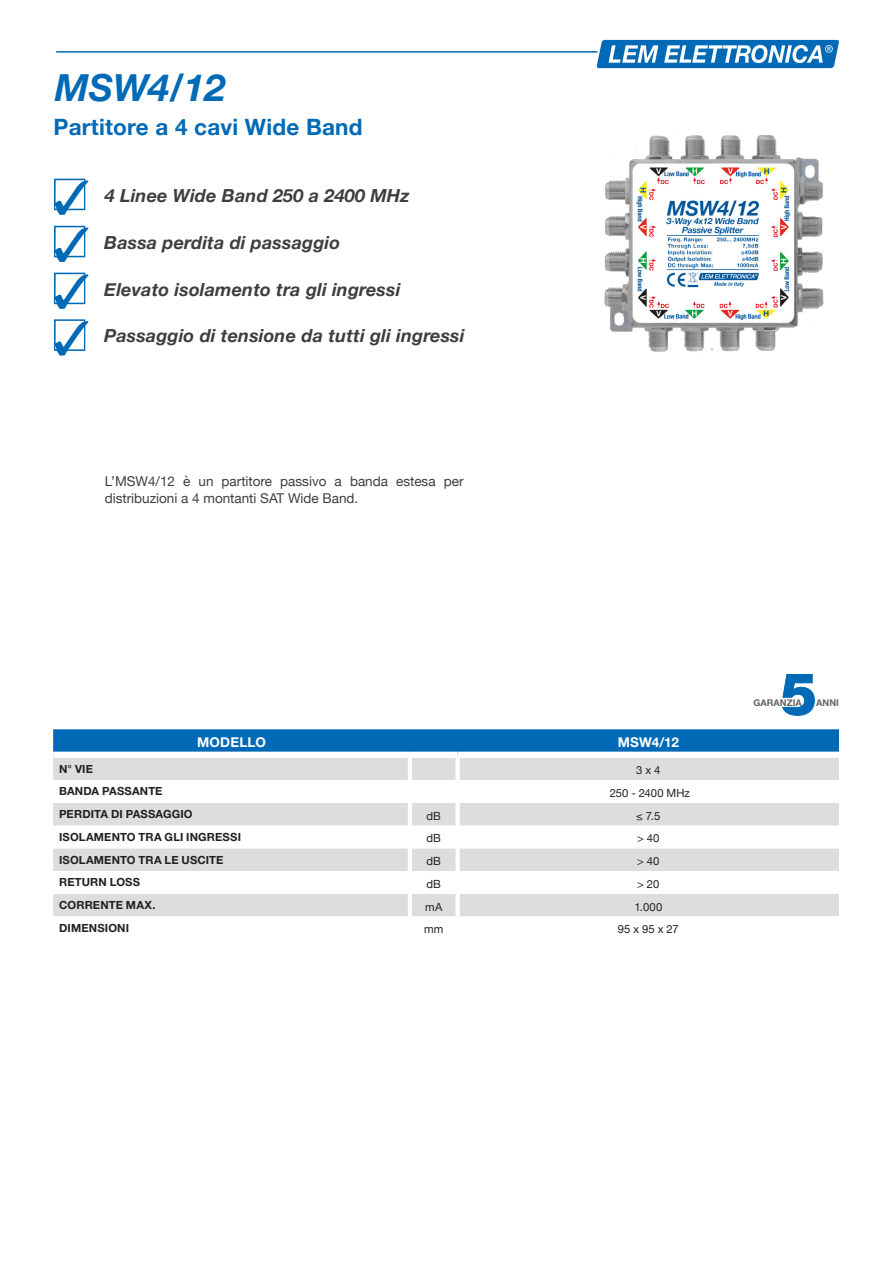
<style>
.page{position:relative;width:893px;height:1263px;background:#fff}
.page>*{position:absolute;margin:0;border:0;box-sizing:border-box;transform-origin:0 0}
.CODICE_Prodotto_ITA{font:italic 700 37.5px "Helvetica Neue LT Std";color:#016ab6}
.Elenco_puntato{font:700 22.5px "Helvetica Neue";letter-spacing:.01em;color:#016ab6}
.Elenco_puntato-2{font:italic 700 18px "Helvetica Neue";letter-spacing:.01em;color:#3e3e3f}
.Testi_semplici{font:13.5px/16.5px "Helvetica Neue";color:#3e3e3f}
.Intestazione_Tabelle_Codice{font:700 13.5px "Helvetica Neue LT Std";letter-spacing:.01em;color:#fff}
.Grassetto_Tabelle_ITA{font:700 11.25px "Helvetica Neue LT Std";letter-spacing:.01em;color:#231f20}
.Descriz_Tabelle_ITA{font:11.25px "Helvetica Neue";letter-spacing:.005em;color:#231f20}
.t1{font:700 9.3px "Helvetica Neue";color:#636366}
</style>
<div class="page">
<svg style="left:596px;top:40px;width:243px;height:28px"></svg>
<hr style="left:56px;top:51px;width:541px;height:2px;background:#016aaf">
<svg style="left:782px;top:674px;width:32px;height:41px"></svg>
<svg style="left:54px;top:273px;width:34px;height:36px"></svg>
<svg style="left:54px;top:319px;width:34px;height:36px"></svg>
<svg style="left:54px;top:179px;width:34px;height:36px"></svg>
<svg style="left:54px;top:226px;width:34px;height:36px"></svg>
<img style="left:604px;top:135px;width:220px;height:217px">
<svg style="left:53px;top:729px;width:786px;height:23px;background:#086eb8"></svg>
<div style="left:53px;top:758px;width:786px;height:22px;background:#dcdddf"></div>
<svg style="left:53px;top:803px;width:786px;height:113px;fill:#dcdddf"></svg>
<hr style="left:408px;top:758px;width:4px;height:22px;background:#fff">
<hr style="left:456px;top:758px;width:4px;height:22px;background:#fff">
<hr style="left:408px;top:803px;width:4px;height:23px;background:#fff">
<hr style="left:456px;top:803px;width:4px;height:23px;background:#fff">
<hr style="left:408px;top:826px;width:4px;height:22px;background:#fff">
<hr style="left:456px;top:826px;width:4px;height:22px;background:#fff">
<hr style="left:408px;top:848px;width:4px;height:23px;background:#fff">
<hr style="left:456px;top:848px;width:4px;height:23px;background:#fff">
<hr style="left:408px;top:871px;width:4px;height:23px;background:#fff">
<hr style="left:456px;top:871px;width:4px;height:23px;background:#fff">
<hr style="left:408px;top:894px;width:4px;height:22px;background:#fff">
<hr style="left:456px;top:894px;width:4px;height:22px;background:#fff">
<p class="CODICE_Prodotto_ITA" style="left:55px;top:64px;width:172px">MSW4/12</p>
<p class="Elenco_puntato" style="left:54px;top:110px;width:310px">Partitore a 4 cavi Wide Band</p>
<p class="Elenco_puntato-2" style="left:105px;top:182px;width:306px">4 Linee Wide Band 250 a 2400 MHz</p>
<p class="Elenco_puntato-2" style="left:104px;top:229px;width:237px">Bassa perdita di passaggio</p>
<p class="Elenco_puntato-2" style="left:104px;top:276px;width:298px">Elevato isolamento tra gli ingressi</p>
<p class="Elenco_puntato-2" style="left:104px;top:321px;width:362px">Passaggio di tensione da tutti gli ingressi</p>
<p class="Testi_semplici" style="left:105px;top:474px;width:360px">L’MSW4/12 è un partitore passivo a banda estesa per distribuzioni a 4 montanti SAT Wide Band.</p>
<p class="Intestazione_Tabelle_Codice" style="left:197px;top:733px;width:70px">MODELLO</p>
<p class="Intestazione_Tabelle_Codice" style="left:618px;top:733px;width:63px">MSW4/12</p>
<p class="Grassetto_Tabelle_ITA" style="left:59px;top:762px;width:35px">N° VIE</p>
<p class="Descriz_Tabelle_ITA" style="left:636px;top:762px;width:26px">3 x 4</p>
<p class="Grassetto_Tabelle_ITA" style="left:59px;top:784px;width:105px">BANDA PASSANTE</p>
<p class="Descriz_Tabelle_ITA" style="left:610px;top:785px;width:82px">250 - 2400 MHz</p>
<p class="Grassetto_Tabelle_ITA" style="left:59px;top:807px;width:135px">PERDITA DI PASSAGGIO</p>
<p class="Descriz_Tabelle_ITA" style="left:427px;top:807px;width:16px">dB</p>
<p class="Descriz_Tabelle_ITA" style="left:636px;top:807px;width:26px">≤ 7.5</p>
<p class="Grassetto_Tabelle_ITA" style="left:59px;top:830px;width:183px">ISOLAMENTO TRA GLI INGRESSI</p>
<p class="Descriz_Tabelle_ITA" style="left:427px;top:830px;width:16px">dB</p>
<p class="Descriz_Tabelle_ITA" style="left:637px;top:830px;width:24px">&gt; 40</p>
<p class="Grassetto_Tabelle_ITA" style="left:59px;top:853px;width:166px">ISOLAMENTO TRA LE USCITE</p>
<p class="Descriz_Tabelle_ITA" style="left:427px;top:853px;width:16px">dB</p>
<p class="Descriz_Tabelle_ITA" style="left:637px;top:853px;width:24px">&gt; 40</p>
<p class="Grassetto_Tabelle_ITA" style="left:59px;top:875px;width:82px">RETURN LOSS</p>
<p class="Descriz_Tabelle_ITA" style="left:427px;top:876px;width:16px">dB</p>
<p class="Descriz_Tabelle_ITA" style="left:637px;top:876px;width:24px">&gt; 20</p>
<p class="Grassetto_Tabelle_ITA" style="left:59px;top:898px;width:98px">CORRENTE MAX.</p>
<p class="Descriz_Tabelle_ITA" style="left:425px;top:898px;width:19px">mA</p>
<p class="Descriz_Tabelle_ITA" style="left:634px;top:898px;width:29px">1.000</p>
<p class="Grassetto_Tabelle_ITA" style="left:59px;top:921px;width:71px">DIMENSIONI</p>
<p class="Descriz_Tabelle_ITA" style="left:424px;top:921px;width:21px">mm</p>
<p class="Descriz_Tabelle_ITA" style="left:618px;top:921px;width:62px">95 x 95 x 27</p>
<p class="t1" style="left:754px;top:695px;width:50px">GARANZIA</p>
<p class="t1" style="left:816px;top:695px;width:24px">ANNI</p>
</div>
